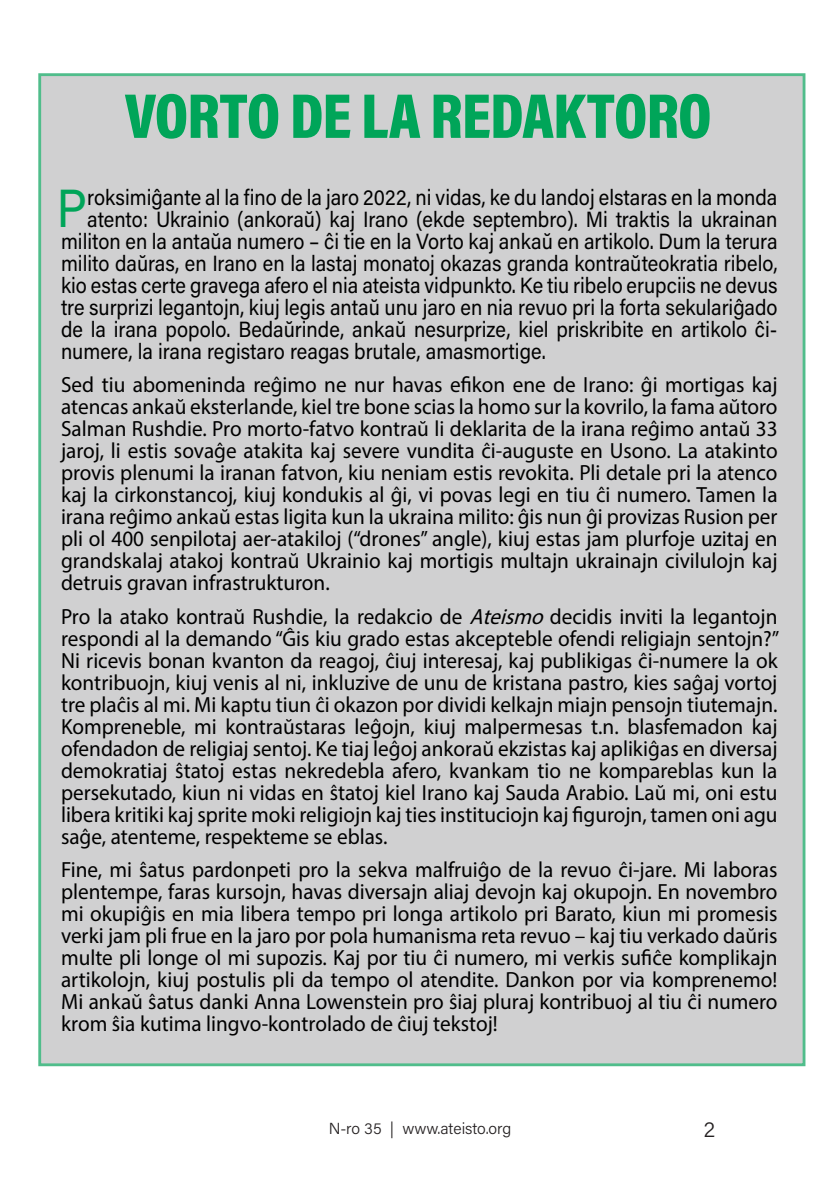
<style>
.page{position:relative;width:840px;height:1191px;background:#fff}
.page>*{position:absolute;margin:0;border:0;box-sizing:border-box;transform-origin:0 0}
.Title_-_left{font:900 64px "Acumin Pro Cond";letter-spacing:-.015em;color:#00a559}
.Body_-_Highlighted{font:53.6px "Acumin Pro";color:#00a559;scale:.91 1}
.Body_-_Highlighted-2{font:22px/22px "Myriad Pro";color:#000;text-align:justify;scale:.96 1}
.Body_-_Highlighted-3{font:22px "Acumin Pro";color:#000;scale:.91 1}
.t1{font:300 22px "Acumin Pro";color:#231f20}
.t2{font:300 16px "Acumin Pro";letter-spacing:-.005em;color:#231f20}
.s1{font-style:italic}
</style>
<div class="page">
<div style="left:38px;top:73px;width:767px;height:993px;background:#d0d0d1;border:3px solid #50bd8b"></div>
<p class="Title_-_left" style="left:125px;top:74px;width:588px">VORTO DE LA REDAKTORO</p>
<p class="Body_-_Highlighted" style="left:56px;top:171px;width:35px">P</p>
<p class="Body_-_Highlighted-3" style="left:87px;top:182px;width:759px">roksimiĝante al la fino de la jaro 2022, ni vidas, ke du landoj elstaras en la monda</p>
<p class="Body_-_Highlighted-3" style="left:87px;top:204px;width:759px">atento: Ukrainio (ankoraŭ) kaj Irano (ekde septembro). Mi traktis la ukrainan</p>
<p class="Body_-_Highlighted-3" style="left:61px;top:226px;width:788px">militon en la antaŭa numero – ĉi tie en la Vorto kaj ankaŭ en artikolo. Dum la terura</p>
<p class="Body_-_Highlighted-3" style="left:61px;top:248px;width:788px">milito daŭras, en Irano en la lastaj monatoj okazas granda kontraŭteokratia ribelo,</p>
<p class="Body_-_Highlighted-3" style="left:61px;top:270px;width:788px">kio estas certe gravega afero el nia ateista vidpunkto. Ke tiu ribelo erupciis ne devus</p>
<p class="Body_-_Highlighted-3" style="left:61px;top:292px;width:788px">tre surprizi legantojn, kiuj legis antaŭ unu jaro en nia revuo pri la forta sekulariĝado</p>
<p class="Body_-_Highlighted-3" style="left:61px;top:314px;width:788px">de la irana popolo. Bedaŭrinde, ankaŭ nesurprize, kiel priskribite en artikolo ĉi-</p>
<p class="Body_-_Highlighted-3" style="left:61px;top:336px;width:534px">numere, la irana registaro reagas brutale, amasmortige.</p>
<p class="Body_-_Highlighted-2" style="left:61px;top:373px;width:747px">Sed tiu abomeninda reĝimo ne nur havas efikon ene de Irano: ĝi mortigas kaj atencas ankaŭ eksterlande, kiel tre bone scias la homo sur la kovrilo, la fama aŭtoro Salman Rushdie. Pro morto-fatvo kontraŭ li deklarita de la irana reĝimo antaŭ 33 jaroj, li estis sovaĝe atakita kaj severe vundita ĉi-auguste en Usono. La atakinto provis plenumi la iranan fatvon, kiu neniam estis revokita. Pli detale pri la atenco kaj la cirkonstancoj, kiuj kondukis al ĝi, vi povas legi en tiu ĉi numero. Tamen la irana reĝimo ankaŭ estas ligita kun la ukraina milito: ĝis nun ĝi provizas Rusion per pli ol 400 senpilotaj aer-atakiloj (“drones” angle), kiuj estas jam plurfoje uzitaj en grandskalaj atakoj kontraŭ Ukrainio kaj mortigis multajn ukrainajn civilulojn kaj detruis gravan infrastrukturon.</p>
<p class="Body_-_Highlighted-2" style="left:61px;top:605px;width:749px">Pro la atako kontraŭ Rushdie, la redakcio de <span class="s1">Ateismo</span>decidis inviti la legantojn respondi al la demando “Ĝis kiu grado estas akcepteble ofendi religiajn sentojn?” Ni ricevis bonan kvanton da reagoj, ĉiuj interesaj, kaj publikigas ĉi-numere la ok kontribuojn, kiuj venis al ni, inkluzive de unu de kristana pastro, kies saĝaj vortoj tre plaĉis al mi. Mi kaptu tiun ĉi okazon por dividi kelkajn miajn pensojn tiutemajn.<br>Kompreneble, mi kontraŭstaras leĝojn, kiuj malpermesas t.n. blasfemadon kaj ofendadon de religiaj sentoj. Ke tiaj leĝoj ankoraŭ ekzistas kaj aplikiĝas en diversaj demokratiaj ŝtatoj estas nekredebla afero, kvankam tio ne kompareblas kun la persekutado, kiun ni vidas en ŝtatoj kiel Irano kaj Sauda Arabio. Laŭ mi, oni estu libera kritiki kaj sprite moki religiojn kaj ties instituciojn kaj figurojn, tamen oni agu saĝe, atenteme, respekteme se eblas.</p>
<p class="Body_-_Highlighted-2" style="left:61px;top:858px;width:747px">Fine, mi ŝatus pardonpeti pro la sekva malfruiĝo de la revuo ĉi-jare. Mi laboras plentempe, faras kursojn, havas diversajn aliaj devojn kaj okupojn. En novembro mi okupiĝis en mia libera tempo pri longa artikolo pri Barato, kiun mi promesis verki jam pli frue en la jaro por pola humanisma reta revuo – kaj tiu verkado daŭris multe pli longe ol mi supozis. Kaj por tiu ĉi numero, mi verkis sufiĉe komplikajn artikolojn, kiuj postulis pli da tempo ol atendite. Dankon por via komprenemo!<br>Mi ankaŭ ŝatus danki Anna Lowenstein pro ŝiaj pluraj kontribuoj al tiu ĉi numero krom ŝia kutima lingvo-kontrolado de ĉiuj tekstoj!</p>
<p class="t2" style="left:328px;top:1117px;width:184px">N-ro 35 | www.ateisto.org</p>
<p class="t1" style="left:703px;top:1113px;width:13px">2</p>
</div>
